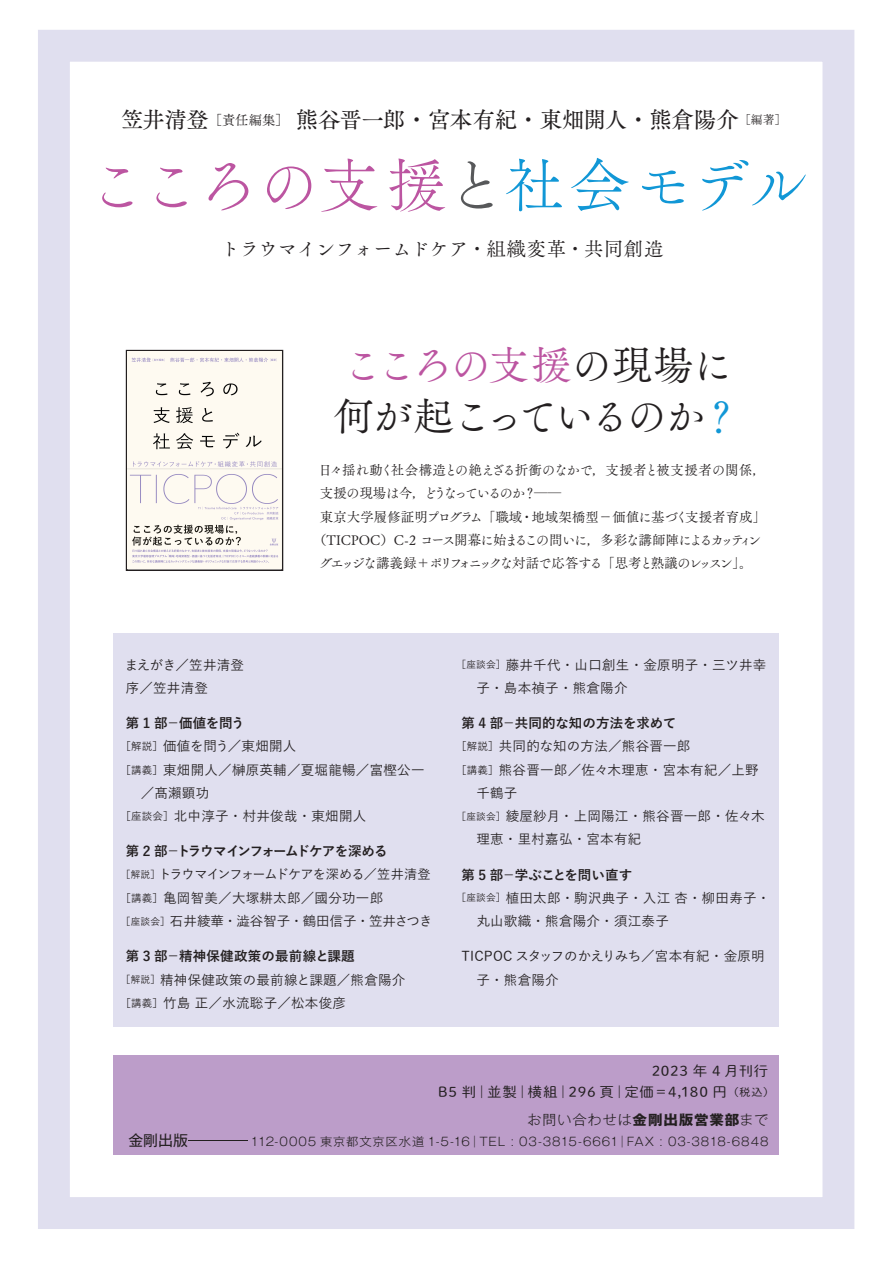
<style>
.page{position:relative;width:893px;height:1263px;background:#fff}
.page>*{position:absolute;margin:0;border:0;box-sizing:border-box;transform-origin:0 0}
.t1{font:60px "Tsuku A Old Min Pr 6 N L";letter-spacing:.015em;color:#bc55a1}
.t2{font:40.5px/51px "FJS Tsuku A Old Min Pr 6 N R";letter-spacing:-.055em;color:#231f20}
.t3{font:22.5px "FJS Tsuku A Old Min Pr 6 N M";letter-spacing:-.025em;color:#231f20}
.t4{font:19.5px "FJS Tsuku A Old Min Pr 6 N R";letter-spacing:-.01em;color:#231f20}
.t5{font:13.8px/21.3px "DJS Shuei M Go Std N L";letter-spacing:.05em;color:#231f20;scale:1.05 1}
.t6{font:300 13.8px "Gothic MB101 Pro";letter-spacing:.03em;color:#231f20;scale:1.05 1}
.t7{font:500 13.5px/23.2px "JJS Yu Go Pr 6 N";letter-spacing:.02em;color:#231f20}
.t8{font:13.5px "FJS Tsuku A Old Min Pr 6 N R";letter-spacing:-.08em;color:#231f20}
.t9{font:13.5px "FJS Tsuku A Old Min Pr 6 N R";letter-spacing:-.17em;color:#231f20}
.t10{font:13.5px "FJS Tsuku A Old Min Pr 6 N R";letter-spacing:-.02em;color:#231f20}
.t11{font:13.5px "FJS Tsuku A Old Min Pr 6 N R";color:#231f20}
.t12{font:700 13.5px "JJS Yu Go Pr 6 N";letter-spacing:-.085em;color:#231f20}
.t13{font:13.5px "FJS Tsuku A Old Min Pr 6 N R";letter-spacing:-.095em;color:#231f20}
.t14{font:700 13.5px "JJS Yu Go Pr 6 N";letter-spacing:.01em;color:#231f20}
.t15{font:700 13.5px "JJS Yu Go Pr 6 N";color:#231f20}
.t16{font:700 13.5px "JJS Yu Go Pr 6 N";letter-spacing:-.025em;color:#231f20}
.t17{font:500 13.2px "JJS Yu Go Pr 6 N";letter-spacing:-.07em;color:#231f20}
.t18{font:300 11.7px "Gothic MB101 Pro";letter-spacing:.065em;color:#231f20;scale:1.05 1}
.s1{font-family:"FJS Tsuku Min Pr 6 N L";color:#57585a}
.s2{color:#1197d6}
.s3{color:#bc55a1}
.s4{font-size:10.5px}
.s5{font-size:9.6px}
.s6{font-weight:700}
.s7{font-weight:400;font-size:14.85px}
</style>
<div class="page">
<div style="left:113px;top:1055px;width:666px;height:100px;background:#bc9dc9"></div>
<div style="left:113px;top:633px;width:666px;height:393px;background:#e0dfef"></div>
<div style="left:38px;top:30px;width:816px;height:1199px;border:32px solid #e0dfef"></div>
<div style="left:126px;top:350px;width:157px;height:221px;border:2px solid #231f20"></div>
<img style="left:128px;top:352px;width:154px;height:217px">
<h3 class="t3" style="left:121px;top:100px;width:667px">笠井清登<sup>［責任編集］</sup>熊谷晋一郎・宮本有紀・東畑開人・熊倉陽介<sup>［編著］</sup></h3>
<h1 class="t1" style="left:87px;top:133px;width:722px">こころの支援<span class="s1">と</span><span class="s2">社会モデル</span></h1>
<h3 class="t4" style="left:221px;top:231px;width:444px">トラウマインフォームドケア・組織変革・共同創造</h3>
<h2 class="t2" style="left:334px;top:338px;width:401px"><span class="s3">こころの支援</span>の現場に何が起こっているのか</h2>
<p class="t10" style="left:318px;top:458px;width:449px">日々揺れ動く社会構造との絶えざる折衝のなかで，支援者と被支援者の関係，</p>
<p class="t13" style="left:320px;top:481px;width:243px">支援の現場は今，どうなっているのか？――</p>
<p class="t11" style="left:320px;top:505px;width:448px">東京大学履修証明プログラム「職域・地域架橋型－価値に基づく支援者育成」</p>
<p class="t8" style="left:313px;top:528px;width:450px">（TICPOC）C-2 コース開幕に始まるこの問いに，多彩な講師陣によるカッティン</p>
<p class="t9" style="left:319px;top:551px;width:435px">グエッジな講義録＋ポリフォニックな対話で応答する「思考と熟議のレッスン」。</p>
<p class="t7" style="left:125px;top:651px;width:121px">まえがき／笠井清登序／笠井清登</p>
<p class="t16" style="left:126px;top:716px;width:121px">第 1 部－価値を問う</p>
<p class="t7" style="left:120px;top:733px;width:177px"><span class="s4">［解説］</span>価値を問う／東畑開人</p>
<p class="t7" style="left:120px;top:756px;width:306px"><span class="s4">［講義］</span>東畑開人／榊原英輔／夏堀龍暢／富樫公一</p>
<p class="t7" style="left:141px;top:780px;width:70px">／髙瀨顕功</p>
<p class="t7" style="left:120px;top:803px;width:247px"><span class="s4">［座談会］</span>北中淳子・村井俊哉・東畑開人</p>
<p class="t12" style="left:126px;top:844px;width:264px">第 2 部－トラウマインフォームドケアを深める</p>
<p class="t17" style="left:121px;top:862px;width:311px"><span class="s5">［解説］</span>トラウマインフォームドケアを深める／笠井清登</p>
<p class="t7" style="left:120px;top:885px;width:314px"><span class="s4">［講義］</span>亀岡智美／大塚耕太郎／國分功一郎<br><span class="s5">［座談会］</span>石井綾華・澁谷智子・鶴田信子・笠井さつき</p>
<p class="t7" style="left:120px;top:943px;width:287px;text-indent:5px"><span class="s6">第 3 部－精神保健政策の最前線と課題<br></span><span class="s5">［解説］</span>精神保健政策の最前線と課題／熊倉陽介<span class="s4">［講義］</span>竹島 正／水流聡子／松本俊彦</p>
<p class="t7" style="left:476px;top:651px;width:292px;text-indent:-20px"><span class="s5">［座談会］</span>藤井千代・山口創生・金原明子・三ツ井幸子・島本禎子・熊倉陽介</p>
<p class="t14" style="left:461px;top:716px;width:217px">第 4 部－共同的な知の方法を求めて</p>
<p class="t7" style="left:456px;top:733px;width:236px"><span class="s4">［解説］</span>共同的な知の方法／熊谷晋一郎</p>
<p class="t7" style="left:456px;top:756px;width:304px"><span class="s4">［講義］</span>熊谷晋一郎／佐々木理恵・宮本有紀／上野</p>
<p class="t7" style="left:476px;top:780px;width:43px">千鶴子</p>
<p class="t7" style="left:457px;top:803px;width:310px"><span class="s5">［座談会］</span>綾屋紗月・上岡陽江・熊谷晋一郎・佐々木</p>
<p class="t7" style="left:476px;top:826px;width:166px">理恵・里村嘉弘・宮本有紀</p>
<p class="t15" style="left:461px;top:867px;width:172px">第 5 部－学ぶことを問い直す</p>
<p class="t7" style="left:457px;top:885px;width:315px"><span class="s5">［座談会］</span>植田太郎・駒沢典子・入江 杏・柳田寿子・</p>
<p class="t7" style="left:476px;top:908px;width:194px">丸山歌織・熊倉陽介・須江泰子</p>
<p class="t7" style="left:476px;top:943px;width:290px;text-indent:-15px">TICPOC スタッフのかえりみち／宮本有紀・金原明子・熊倉陽介</p>
<p class="t5" style="left:438px;top:1059px;width:322px;text-indent:214px">2023 年 4 月刊行<br>B5 判｜並製｜横組｜296 頁｜定価＝4,180 円<span class="s4">（税込）</span></p>
<p class="t6" style="left:527px;top:1108px;width:231px">お問い合わせは<span class="s6">金剛出版営業部</span>まで</p>
<p class="t18" style="left:128px;top:1132px;width:611px"><span class="s7">金剛出版</span><sup>―</sup>112-0005 東京都文京区水道 1-5-16｜TEL : 03-3815-6661｜FAX : 03-3818-6848</p>
</div>
